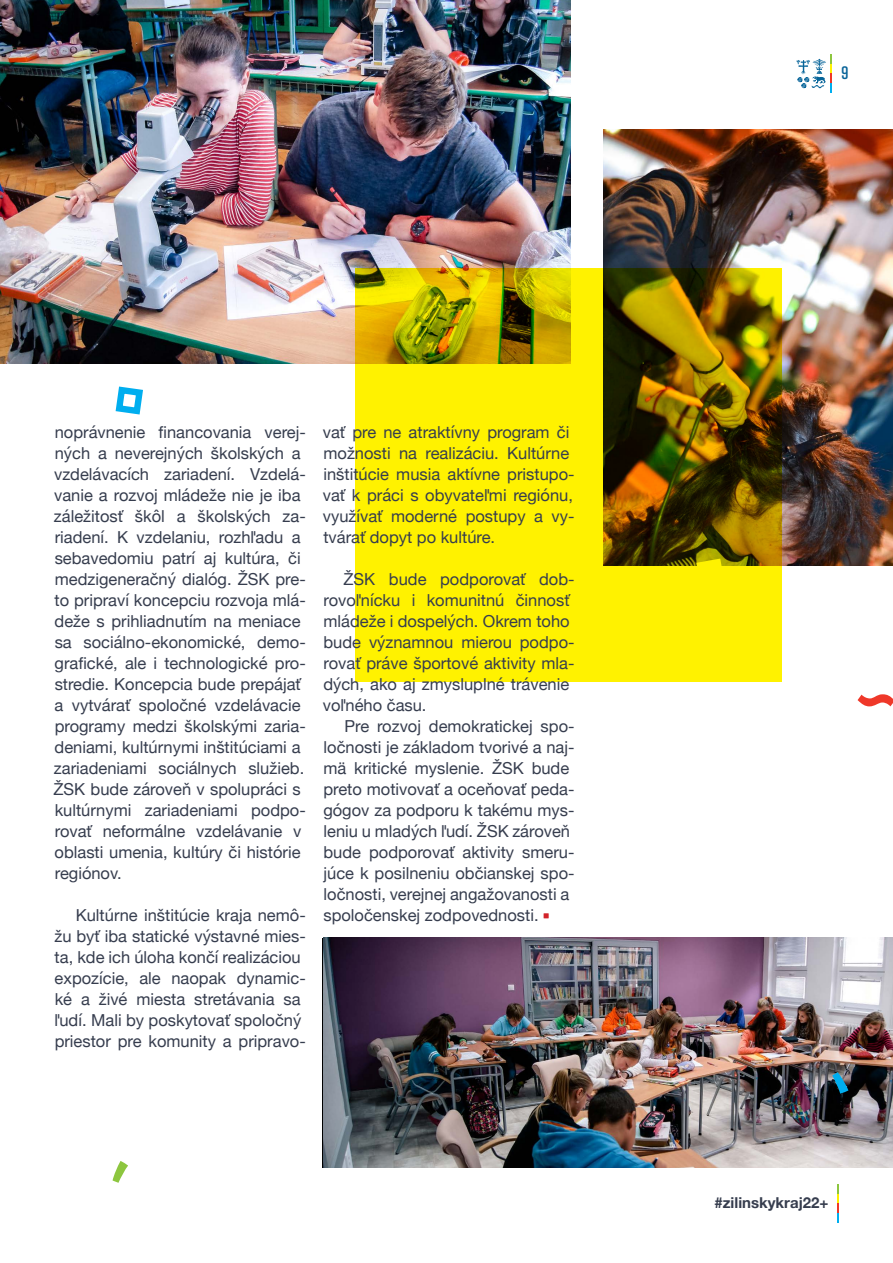
<style>
.page{position:relative;width:893px;height:1263px;background:#fff}
.page>*{position:absolute;margin:0;border:0;box-sizing:border-box;transform-origin:0 0}
.t1{font:600 18px "Rift";color:#096499}
.t2{font:16.5px/21px "Helvetica Neue";color:#363d4e}
.t3{font:700 15px "Helvetica Neue";color:#363d4e}
.s1{font-family:"Bungee";font-size:14.25px;color:#d2232a}
</style>
<div class="page">
<svg style="left:796px;top:54px;width:35px;height:39px"></svg>
<svg style="left:837px;top:1184px;width:2px;height:39px"></svg>
<img style="left:0;top:0;width:570px;height:364px">
<img style="left:604px;top:130px;width:289px;height:436px">
<svg style="left:355px;top:268px;width:426px;height:414px;background:#c9b800"></svg>
<img style="left:324px;top:938px;width:569px;height:229px">
<svg style="left:113px;top:1161px;width:15px;height:22px"></svg>
<svg style="left:693px;top:555px;width:35px;height:36px"></svg>
<svg style="left:115px;top:386px;width:28px;height:29px"></svg>
<svg style="left:857px;top:694px;width:36px;height:12px"></svg>
<svg style="left:832px;top:1072px;width:16px;height:21px"></svg>
<p class="t2" style="left:54px;top:422px;width:254px">noprávnenie financovania verej&shy;ných a neverejných školských a vzdelávacích zariadení. Vzdelá&shy;vanie a rozvoj mládeže nie je iba záležitosť škôl a školských za&shy;riadení. K vzdelaniu, rozhľadu a sebavedomiu patrí aj kultúra, či medzigeneračný dialóg. ŽSK pre&shy;to pripraví koncepciu rozvoja mlá&shy;deže s prihliadnutím na meniace sa sociálno-ekonomické, demo&shy;grafické, ale i technologické pro&shy;stredie. Koncepcia bude prepájať a vytvárať spoločné vzdelávacie programy medzi školskými zaria&shy;deniami, kultúrnymi inštitúciami a zariadeniami sociálnych služieb.<br>ŽSK bude zároveň v spolupráci s kultúrnymi zariadeniami podpo&shy;rovať neformálne vzdelávanie v oblasti umenia, kultúry či histórie regiónov.</p>
<p class="t2" style="left:54px;top:906px;width:253px;text-indent:21px">Kultúrne inštitúcie kraja nemô&shy;žu byť iba statické výstavné mies&shy;ta, kde ich úloha končí realizáciou expozície, ale naopak dynamic&shy;ké a živé miesta stretávania sa ľudí. Mali by poskytovať spoločný priestor pre komunity a pripravo-</p>
<p class="t2" style="left:323px;top:423px;width:253px">vať pre ne atraktívny program či možnosti na realizáciu. Kultúrne inštitúcie musia aktívne pristupo&shy;vať k práci s obyvateľmi regiónu, využívať moderné postupy a vy&shy;tvárať dopyt po kultúre.</p>
<p class="t2" style="left:323px;top:570px;width:253px;text-indent:21px">ŽSK bude podporovať dob&shy;rovoľnícku i komunitnú činnosť mládeže i dospelých. Okrem toho bude významnou mierou podpo&shy;rovať práve športové aktivity mla&shy;dých, ako aj zmysluplné trávenie voľného času.</p>
<p class="t2" style="left:323px;top:717px;width:253px;text-indent:21px">Pre rozvoj demokratickej spo&shy;ločnosti je základom tvorivé a naj&shy;mä kritické myslenie. ŽSK bude preto motivovať a oceňovať peda&shy;gógov za podporu k takému mys&shy;leniu u mladých ľudí. ŽSK zároveň bude podporovať aktivity smeru&shy;júce k posilneniu občianskej spo&shy;ločnosti, verejnej angažovanosti a spoločenskej zodpovednosti. <span class="s1">•</span></p>
<p class="t1" style="left:841px;top:60px;width:9px">9</p>
<p class="t3" style="left:714px;top:1191px;width:115px">#zilinskykraj22+</p>
</div>
